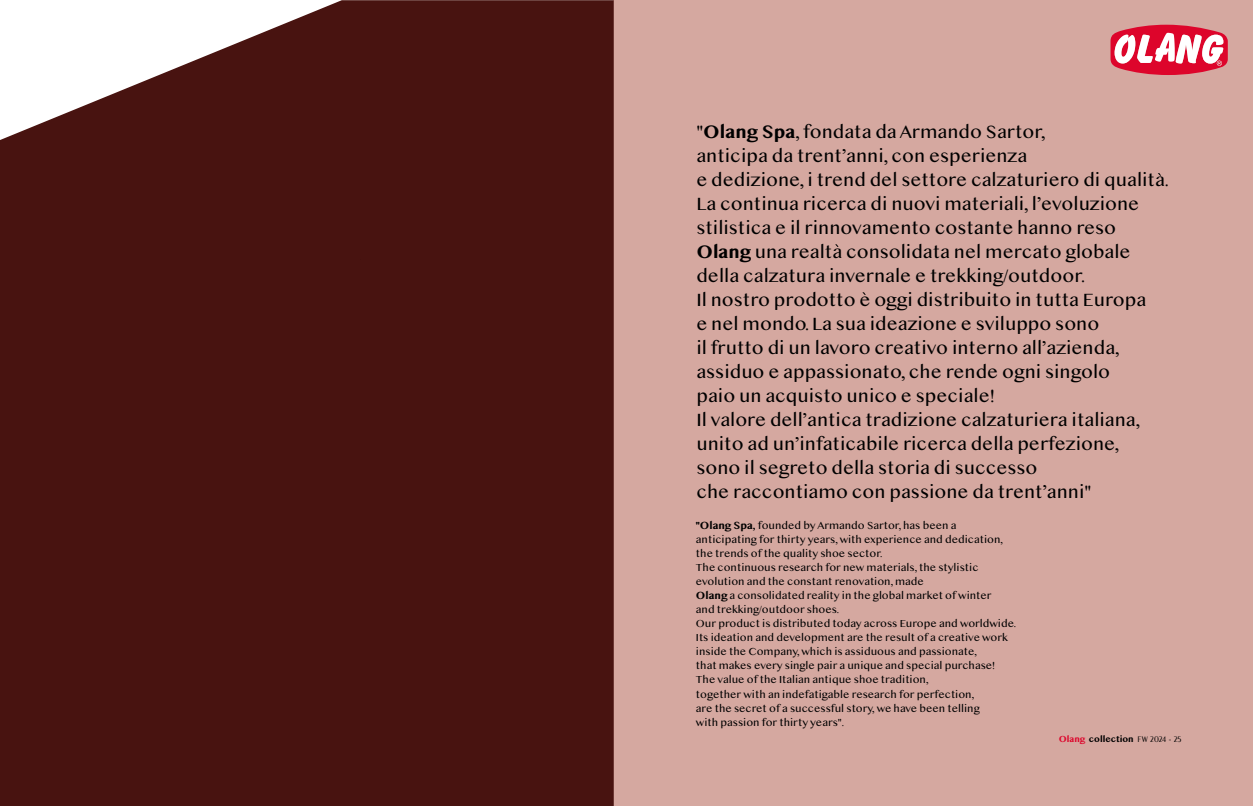
<style>
.page{position:relative;width:1253px;height:806px;background:#fff}
.page>*{position:absolute;margin:0;border:0;box-sizing:border-box;transform-origin:0 0}
.t1{font:16.5px/24px "Bangla MN";color:#000}
.t2{font:9.5px/14px "Bangla MN";color:#000}
.t3{font:700 8px "Bangla MN";color:#000}
.s1{font-weight:700}
.s2{color:#dd052b}
.s3{font-family:"Acme Gothic";font-weight:300}
</style>
<div class="page">
<div style="left:614px;top:0;width:639px;height:805px;background:#d5a8a0"></div>
<svg style="left:1110px;top:25px;width:118px;height:50px"></svg>
<div style="left:0;top:0;width:614px;height:805px;background:#481310"></div>
<p class="t1" style="left:696px;top:121px;width:474px">"<span class="s1">Olang Spa</span>, fondata da Armando Sartor,<br>anticipa da trent’anni, con esperienza<br>e dedizione, i trend del settore calzaturiero di qualita.<br>La continua ricerca di nuovi materiali, l’evoluzione stilistica e il rinnovamento costante hanno reso <span class="s1">Olang</span> una realta consolidata nel mercato globale della calzatura invernale e trekking/outdoor.<br>Il nostro prodotto e oggi distribuito in tutta Europa<br>e nel mondo. La sua ideazione e sviluppo sono<br>il frutto di un lavoro creativo interno all’azienda, assiduo e appassionato, che rende ogni singolo<br>paio un acquisto unico e speciale!<br>Il valore dell’antica tradizione calzaturiera italiana, unito ad un’infaticabile ricerca della perfezione,<br>sono il segreto della storia di successo<br>che raccontiamo con passione da trent’anni"</p>
<p class="t2" style="left:696px;top:519px;width:322px"><span class="s1">"Olang Spa,</span> founded by Armando Sartor, has been a anticipating for thirty years, with experience and dedication, the trends of the quality shoe sector.<br>The continuous research for new materials, the stylistic evolution and the constant renovation, made<br><span class="s1">Olang</span> a consolidated reality in the global market of winter<br>and trekking/outdoor shoes.<br>Our product is distributed today across Europe and worldwide.<br>Its ideation and development are the result of a creative work inside the Company, which is assiduous and passionate,<br>that makes every single pair a unique and special purchase!<br>The value of the Italian antique shoe tradition,<br>together with an indefatigable research for perfection,<br>are the secret of a successful story, we have been telling<br>with passion for thirty years".</p>
<p class="t3" style="left:1059px;top:733px;width:124px"><span class="s2">Olang</span> collection <span class="s3">FW 2024 - 25</span></p>
</div>
